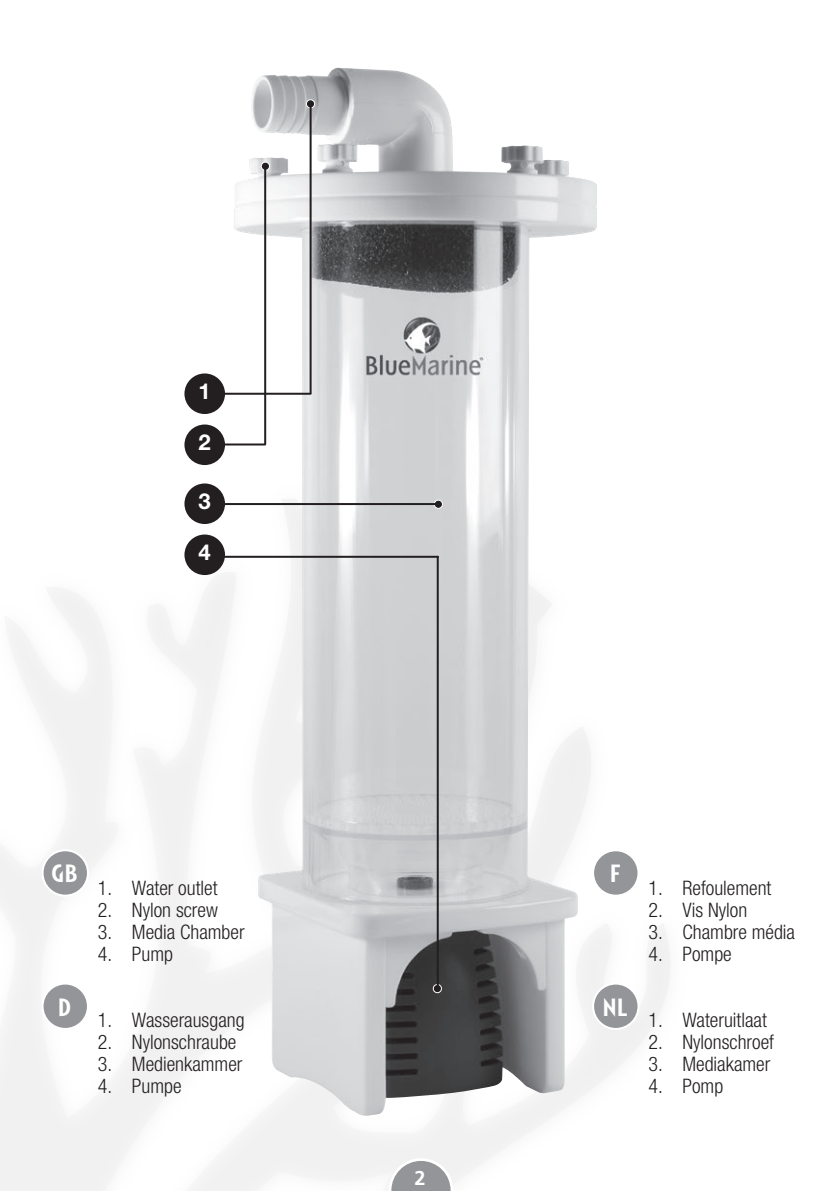
<style>
.page{position:relative;width:840px;height:1191px;background:#fff}
.page>*{position:absolute;margin:0;border:0;box-sizing:border-box;transform-origin:0 0}
.t1{font:500 24px "Linotype Spitz";color:#fff}
.t2{font:700 22px "Helvetica Neue LT Std";color:#fff}
.t3{font:300 condensed 20px "Helvetica Neue LT Std";color:#231f20}
.t4{font:700 20px "Frutiger LT Std";color:#fff}
</style>
<div class="page">
<svg style="left:552px;top:884px;width:119px;height:233px"></svg>
<svg style="left:0;top:505px;width:552px;height:686px"></svg>
<svg style="left:388px;top:1158px;width:65px;height:33px"></svg>
<img style="left:234px;top:74px;width:363px;height:1041px">
<div style="left:184px;top:373px;width:41px;height:41px;background:#231f20;border-radius:50%"></div>
<div style="left:184px;top:483px;width:41px;height:41px;background:#231f20;border-radius:50%"></div>
<hr style="left:224px;top:393px;width:86px;height:2px;background:#231f20">
<hr style="left:224px;top:556px;width:214px;height:2px;background:#231f20">
<hr style="left:224px;top:443px;width:41px;height:2px;background:#231f20">
<div style="left:184px;top:424px;width:41px;height:41px;background:#231f20;border-radius:50%"></div>
<div style="left:184px;top:534px;width:41px;height:41px;background:#231f20;border-radius:50%"></div>
<div style="left:261px;top:162px;width:8px;height:8px;background:#231f20;border-radius:50%"></div>
<div style="left:261px;top:162px;width:9px;height:9px;border:1px solid #fff;border-radius:50%"></div>
<div style="left:306px;top:100px;width:8px;height:8px;background:#231f20;border-radius:50%"></div>
<div style="left:306px;top:99px;width:9px;height:9px;border:1px solid #fff;border-radius:50%"></div>
<svg style="left:434px;top:500px;width:8px;height:8px"></svg>
<div style="left:433px;top:499px;width:9px;height:10px;border:1px solid #fff;border-radius:50%"></div>
<div style="left:433px;top:984px;width:8px;height:8px;background:#231f20;border-radius:50%"></div>
<div style="left:432px;top:984px;width:9px;height:9px;border:1px solid #fff;border-radius:50%"></div>
<hr style="left:264px;top:166px;width:2px;height:278px;background:#231f20">
<hr style="left:309px;top:106px;width:2px;height:287px;background:#231f20">
<hr style="left:436px;top:557px;width:2px;height:431px;background:#231f20">
<div style="left:43px;top:850px;width:45px;height:45px;background:#939598;border-radius:50%"></div>
<div style="left:42px;top:849px;width:47px;height:47px;border:2px solid #fff;border-radius:50%"></div>
<div style="left:592px;top:850px;width:46px;height:45px;background:#939598;border-radius:50%"></div>
<div style="left:591px;top:849px;width:48px;height:47px;border:2px solid #fff;border-radius:50%"></div>
<div style="left:43px;top:983px;width:45px;height:46px;background:#939598;border-radius:50%"></div>
<div style="left:42px;top:982px;width:47px;height:48px;border:2px solid #fff;border-radius:50%"></div>
<div style="left:592px;top:983px;width:46px;height:46px;background:#939598;border-radius:50%"></div>
<div style="left:591px;top:982px;width:48px;height:48px;border:2px solid #fff;border-radius:50%"></div>
<hr style="left:224px;top:503px;width:214px;height:2px;background:#231f20">
<p class="t2" style="left:198px;top:378px;width:14px">1</p>
<p class="t2" style="left:198px;top:429px;width:14px">2</p>
<p class="t2" style="left:198px;top:487px;width:14px">3</p>
<p class="t2" style="left:198px;top:539px;width:14px">4</p>
<p class="t1" style="left:51px;top:859px;width:28px">GB</p>
<p class="t1" style="left:609px;top:859px;width:12px">F</p>
<p class="t3" style="left:98px;top:876px;width:121px">1. Water outlet</p>
<p class="t3" style="left:98px;top:898px;width:121px">2. Nylon screw</p>
<p class="t3" style="left:98px;top:920px;width:148px">3. Media Chamber</p>
<p class="t3" style="left:98px;top:942px;width:77px">4. Pump</p>
<p class="t1" style="left:58px;top:992px;width:15px">D</p>
<p class="t1" style="left:602px;top:992px;width:27px">NL</p>
<p class="t3" style="left:98px;top:1008px;width:148px">1. Wasserausgang</p>
<p class="t3" style="left:98px;top:1030px;width:140px">2. Nylonschraube</p>
<p class="t3" style="left:98px;top:1052px;width:146px">3. Medienkammer</p>
<p class="t3" style="left:98px;top:1074px;width:85px">4. Pumpe</p>
<p class="t3" style="left:648px;top:876px;width:124px">1. Refoulement</p>
<p class="t3" style="left:648px;top:898px;width:100px">2. Vis Nylon</p>
<p class="t3" style="left:648px;top:920px;width:148px">3. Chambre média</p>
<p class="t3" style="left:648px;top:942px;width:85px">4. Pompe</p>
<p class="t3" style="left:648px;top:1008px;width:120px">1. Wateruitlaat</p>
<p class="t3" style="left:648px;top:1030px;width:127px">2. Nylonschroef</p>
<p class="t3" style="left:648px;top:1052px;width:123px">3. Mediakamer</p>
<p class="t3" style="left:648px;top:1074px;width:76px">4. Pomp</p>
<p class="t4" style="left:414px;top:1166px;width:13px">2</p>
</div>
